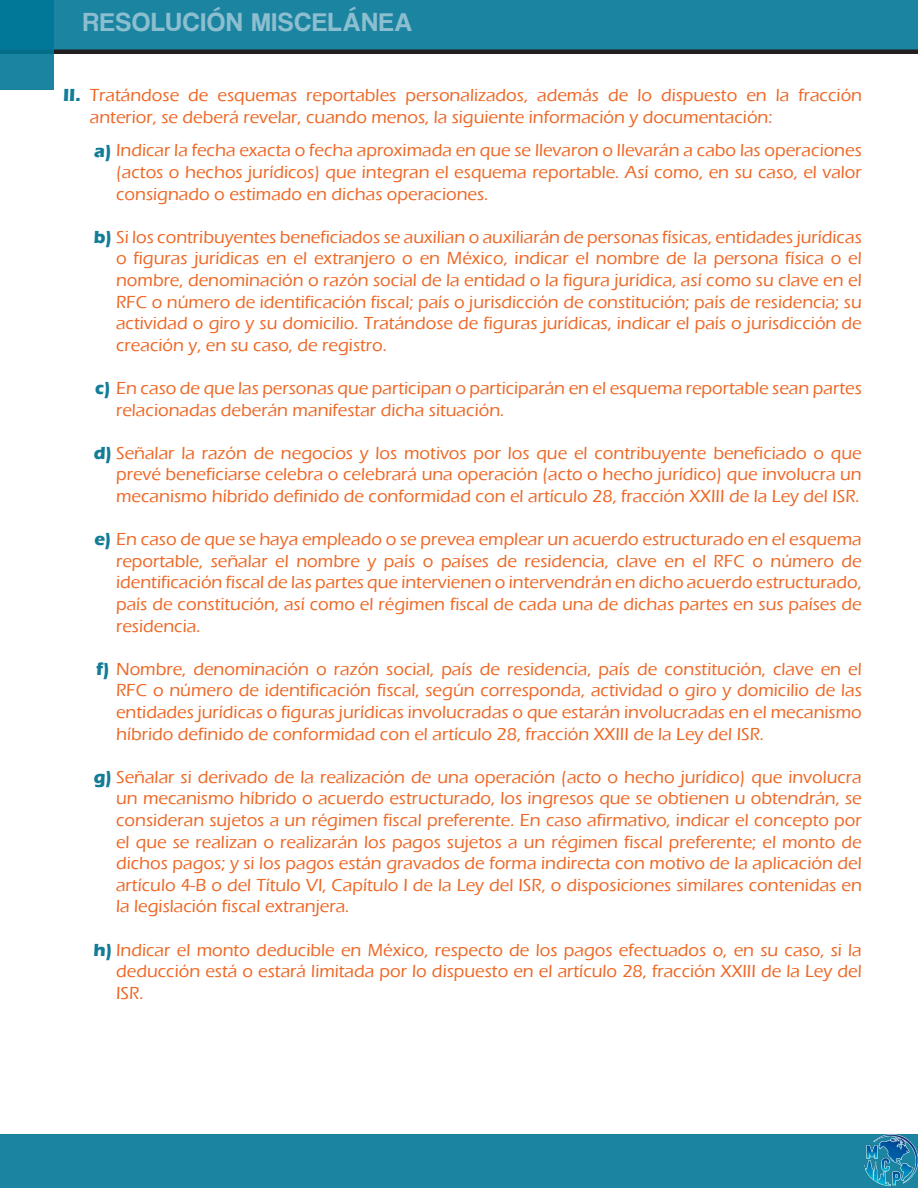
<style>
.page{position:relative;width:918px;height:1188px;background:#fff}
.page>*{position:absolute;margin:0;border:0;box-sizing:border-box;transform-origin:0 0}
.t1{font:27px "Coolvetica Rg";letter-spacing:.05em;color:#9ac5d5}
.t2{font:500 18px/21.6px "Eras ITC";color:#ee6725;text-align:justify}
.t3{font:700 18px "Eras ITC";color:#137c96}
.s1{font-weight:700;color:#137c96}
</style>
<div class="page">
<div style="left:0;top:0;width:918px;height:54px;background:#1a84a1"></div>
<div style="left:0;top:1134px;width:918px;height:54px;background:#1a84a1"></div>
<hr style="left:0;top:50px;width:918px;height:4px;background:#231f20">
<img style="left:864px;top:1134px;width:54px;height:53px">
<svg style="left:0;top:0;width:54px;height:90px;background:#0b7c9a"></svg>
<h1 class="t1" style="left:83px;top:6px;width:331px">RESOLUCIÓN MISCELÁNEA</h1>
<p class="t3" style="left:63px;top:85px;width:19px">II.</p>
<p class="t2" style="left:90px;top:84px;width:774px">Tratándose de esquemas reportables personalizados, además de lo dispuesto en la fracción anterior, se deberá revelar, cuando menos, la siguiente información y documentación:</p>
<p class="t2" style="left:116px;top:140px;width:747px;text-indent:-22px"><span class="s1">a)</span> Indicar la fecha exacta o fecha aproximada en que se llevaron o llevarán a cabo las operaciones (actos o hechos jurídicos) que integran el esquema reportable. Así como, en su caso, el valor consignado o estimado en dichas operaciones.</p>
<p class="t2" style="left:116px;top:226px;width:747px;text-indent:-22px"><span class="s1">b)</span> Si los contribuyentes beneficiados se auxilian o auxiliarán de personas físicas, entidades jurídicas o figuras jurídicas en el extranjero o en México, indicar el nombre de la persona física o el nombre, denominación o razón social de la entidad o la figura jurídica, así como su clave en el RFC o número de identificación fiscal; país o jurisdicción de constitución; país de residencia; su actividad o giro y su domicilio. Tratándose de figuras jurídicas, indicar el país o jurisdicción de creación y, en su caso, de registro.</p>
<p class="t2" style="left:116px;top:377px;width:747px;text-indent:-21px"><span class="s1">c)</span> En caso de que las personas que participan o participarán en el esquema reportable sean partes relacionadas deberán manifestar dicha situación.</p>
<p class="t2" style="left:116px;top:442px;width:747px;text-indent:-22px"><span class="s1">d)</span> Señalar la razón de negocios y los motivos por los que el contribuyente beneficiado o que prevé beneficiarse celebra o celebrará una operación (acto o hecho jurídico) que involucra un mecanismo híbrido definido de conformidad con el artículo 28, fracción XXIII de la Ley del ISR.</p>
<p class="t2" style="left:116px;top:529px;width:747px;text-indent:-22px"><span class="s1">e)</span> En caso de que se haya empleado o se prevea emplear un acuerdo estructurado en el esquema reportable, señalar el nombre y país o países de residencia, clave en el RFC o número de identificación fiscal de las partes que intervienen o intervendrán en dicho acuerdo estructurado, país de constitución, así como el régimen fiscal de cada una de dichas partes en sus países de residencia.</p>
<p class="t2" style="left:116px;top:658px;width:747px;text-indent:-20px"><span class="s1">f)</span> Nombre, denominación o razón social, país de residencia, país de constitución, clave en el RFC o número de identificación fiscal, según corresponda, actividad o giro y domicilio de las entidades jurídicas o figuras jurídicas involucradas o que estarán involucradas en el mecanismo híbrido definido de conformidad con el artículo 28, fracción XXIII de la Ley del ISR.</p>
<p class="t2" style="left:116px;top:766px;width:747px;text-indent:-22px"><span class="s1">g)</span> Señalar si derivado de la realización de una operación (acto o hecho jurídico) que involucra un mecanismo híbrido o acuerdo estructurado, los ingresos que se obtienen u obtendrán, se consideran sujetos a un régimen fiscal preferente. En caso afirmativo, indicar el concepto por el que se realizan o realizarán los pagos sujetos a un régimen fiscal preferente; el monto de dichos pagos; y si los pagos están gravados de forma indirecta con motivo de la aplicación del artículo 4-B o del Título VI, Capítulo I de la Ley del ISR, o disposiciones similares contenidas en la legislación fiscal extranjera.</p>
<p class="t2" style="left:116px;top:939px;width:747px;text-indent:-23px"><span class="s1">h)</span> Indicar el monto deducible en México, respecto de los pagos efectuados o, en su caso, si la deducción está o estará limitada por lo dispuesto en el artículo 28, fracción XXIII de la Ley del ISR.</p>
</div>
